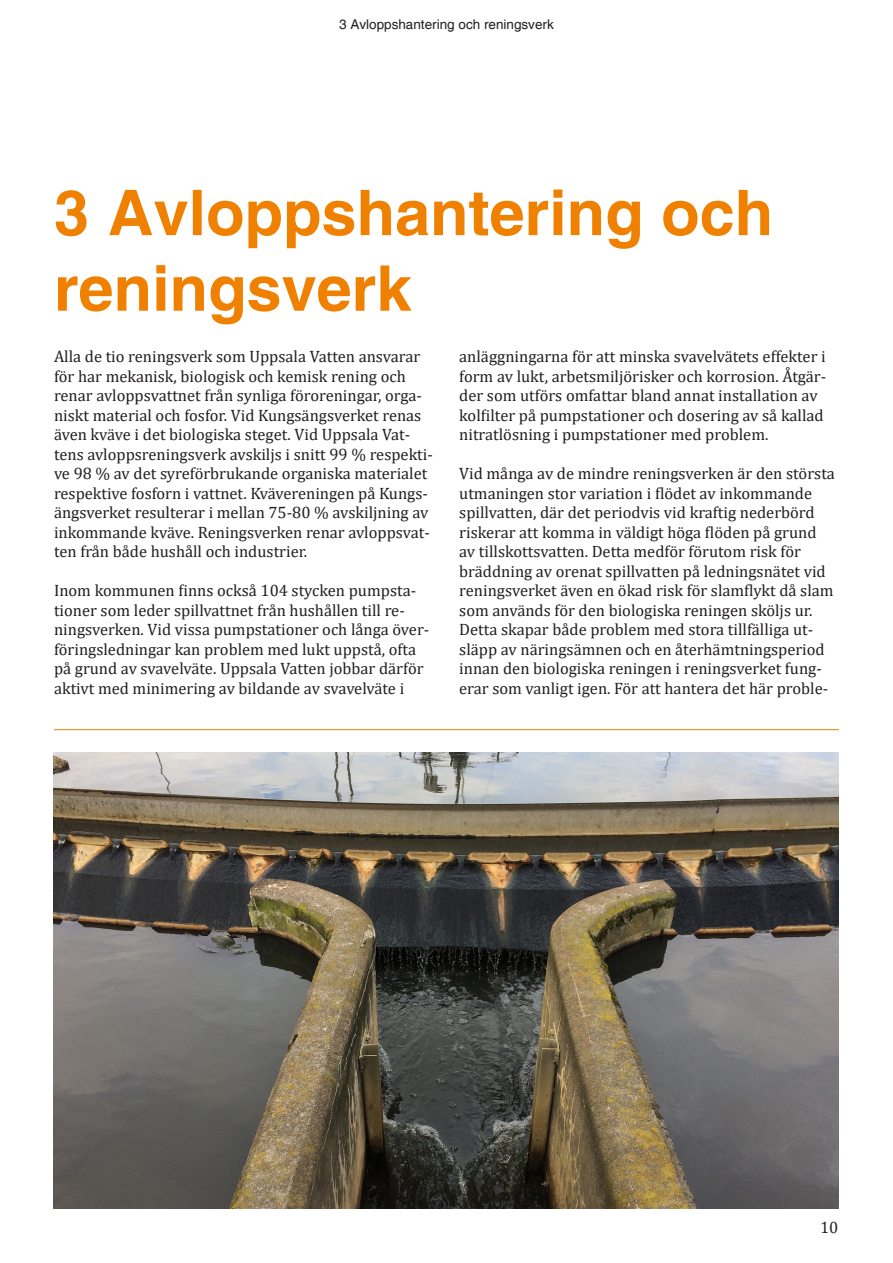
<style>
.page{position:relative;width:893px;height:1263px;background:#fff}
.page>*{position:absolute;margin:0;border:0;box-sizing:border-box;transform-origin:0 0}
.Rubrik_1{font:700 63px/75.6px "Helvetica";color:#f08100}
.BRÖD{font:16.5px/19.5px "Cambria";color:#231f20}
.Huvudfot{font:13.5px "Helvetica";color:#231f20}
</style>
<div class="page">
<hr style="left:54px;top:729px;width:785px;height:1px;background:#f08100">
<img style="left:53px;top:752px;width:785px;height:457px">
<p class="Huvudfot" style="left:339px;top:16px;width:216px">3 Avloppshantering och reningsverk</p>
<p class="Rubrik_1" style="left:54px;top:178px;width:721px">3 Avloppshantering och reningsverk</p>
<p class="BRÖD" style="left:54px;top:347px;width:380px">Alla de tio reningsverk som Uppsala Vatten ansvarar för har mekanisk, biologisk och kemisk rening och renar avloppsvattnet från synliga föroreningar, orga&shy;niskt material och fosfor. Vid Kungsängsverket renas även kväve i det biologiska steget. Vid Uppsala Vat&shy;tens avloppsreningsverk avskiljs i snitt 99 % respekti&shy;ve 98 % av det syreförbrukande organiska materialet respektive fosforn i vattnet. Kvävereningen på Kungs&shy;ängsverket resulterar i mellan 75-80 % avskiljning av inkommande kväve. Reningsverken renar avloppsvat&shy;ten från både hushåll och industrier.</p>
<p class="BRÖD" style="left:54px;top:581px;width:377px">Inom kommunen finns också 104 stycken pumpsta&shy;tioner som leder spillvattnet från hushållen till re&shy;ningsverken. Vid vissa pumpstationer och långa över&shy;föringsledningar kan problem med lukt uppstå, ofta på grund av svavelväte. Uppsala Vatten jobbar därför aktivt med minimering av bildande av svavelväte i</p>
<p class="BRÖD" style="left:459px;top:347px;width:368px">anläggningarna för att minska svavelvätets effekter i form av lukt, arbetsmiljörisker och korrosion. Åtgär&shy;der som utförs omfattar bland annat installation av kolfilter på pumpstationer och dosering av så kallad nitratlösning i pumpstationer med problem.</p>
<p class="BRÖD" style="left:459px;top:464px;width:377px">Vid många av de mindre reningsverken är den största utmaningen stor variation i flödet av inkommande spillvatten, där det periodvis vid kraftig nederbörd riskerar att komma in väldigt höga flöden på grund av tillskottsvatten. Detta medför förutom risk för bräddning av orenat spillvatten på ledningsnätet vid reningsverket även en ökad risk för slamflykt då slam som används för den biologiska reningen sköljs ur.<br>Detta skapar både problem med stora tillfälliga ut&shy;släpp av näringsämnen och en återhämtningsperiod innan den biologiska reningen i reningsverket fung&shy;erar som vanligt igen. För att hantera det här proble-</p>
<p class="BRÖD" style="left:820px;top:1218px;width:20px">10</p>
</div>
